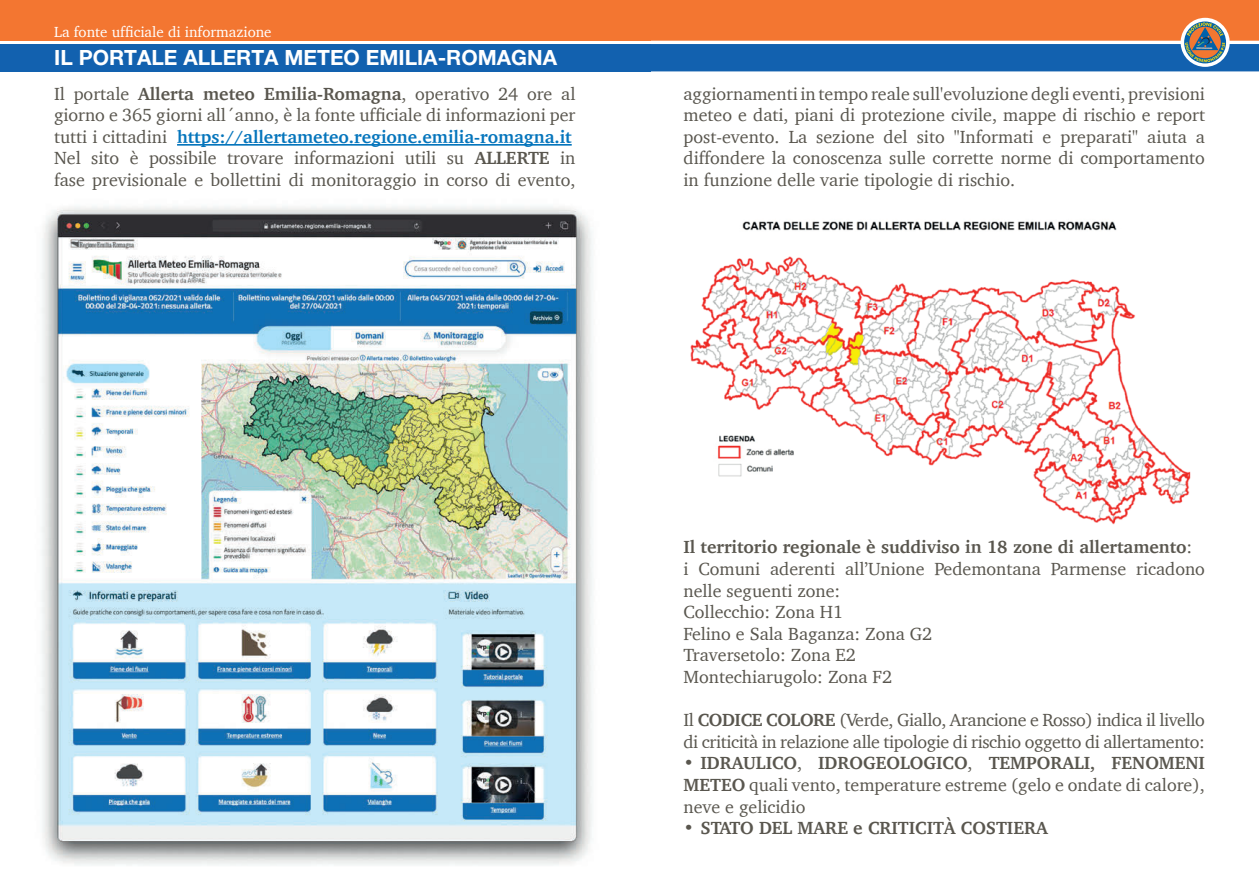
<style>
.page{position:relative;width:1259px;height:893px;background:#fff}
.page>*{position:absolute;margin:0;border:0;box-sizing:border-box;transform-origin:0 0}
.t1{font:700 21px "Helvetica Neue LT Pro";color:#fff}
.t2{font:18px/21.6px "Charter";color:#59564e;text-align:justify}
.t3{font:18px/21.6px "Charter";letter-spacing:-.02em;color:#59564e}
.t4{font:700 18px "Charter";color:#59564e}
.t5{font:15px "Charter";color:#fff}
.s1{font-weight:700}
.s2{font-weight:700;color:#0575bc}
.s3{font-weight:400}
</style>
<div class="page">
<img style="left:42px;top:206px;width:551px;height:659px">
<hr style="left:177px;top:144px;width:395px;height:2px;background:#0575bc">
<div style="left:0;top:0;width:651px;height:41px;background:#f37631"></div>
<div style="left:0;top:44px;width:651px;height:27px;background:#1261af"></div>
<img style="left:690px;top:221px;width:501px;height:304px">
<svg style="left:651px;top:0;width:608px;height:71px;background:#9e766b"></svg>
<p class="t5" style="left:54px;top:19px;width:219px">La fonte ufficiale di informazione</p>
<p class="t1" style="left:54px;top:45px;width:504px">IL PORTALE ALLERTA METEO EMILIA-ROMAGNA</p>
<p class="t2" style="left:54px;top:82px;width:523px">Il portale <span class="s1">Allerta meteo Emilia-Romagna</span>, operativo 24 ore al giorno e 365 giorni all´anno, è la fonte ufficiale di informazioni per tutti i cittadini <span class="s2">https://allertameteo.regione.emilia-romagna.it</span></p>
<p class="t2" style="left:54px;top:147px;width:523px">Nel sito è possibile trovare informazioni utili su <span class="s1">ALLERTE</span> in fase previsionale e bollettini di monitoraggio in corso di evento,</p>
<p class="t2" style="left:683px;top:82px;width:523px">aggiornamenti in tempo reale sull'evoluzione degli eventi, previsioni meteo e dati, piani di protezione civile, mappe di rischio e report post-evento. La sezione del sito "Informati e preparati" aiuta a diffondere la conoscenza sulle corrette norme di comportamento in funzione delle varie tipologie di rischio.</p>
<p class="t4" style="left:683px;top:532px;width:510px">Il territorio regionale è suddiviso in 18 zone di allertamento<span class="s3">:</span></p>
<p class="t2" style="left:683px;top:558px;width:523px">i Comuni aderenti all’Unione Pedemontana Parmense ricadono nelle seguenti zone:</p>
<p class="t2" style="left:683px;top:601px;width:161px">Collecchio: Zona H1</p>
<p class="t2" style="left:683px;top:622px;width:250px">Felino e Sala Baganza: Zona G2</p>
<p class="t2" style="left:683px;top:644px;width:174px">Traversetolo: Zona E2</p>
<p class="t2" style="left:683px;top:666px;width:210px">Montechiarugolo: Zona F2</p>
<p class="t3" style="left:683px;top:709px;width:523px">Il <span class="s1">CODICE COLORE</span> (Verde, Giallo, Arancione e Rosso) indica il livello di criticità in relazione alle tipologie di rischio oggetto di allertamento:</p>
<p class="t2" style="left:683px;top:752px;width:523px">• <span class="s1">IDRAULICO</span>, <span class="s1">IDROGEOLOGICO</span>, <span class="s1">TEMPORALI, FENOMENI METEO</span> quali vento, temperature estreme (gelo e ondate di calore), neve e gelicidio</p>
<p class="t4" style="left:683px;top:812px;width:366px"><span class="s3">•</span> STATO DEL MARE e CRITICITÀ COSTIERA</p>
</div>
